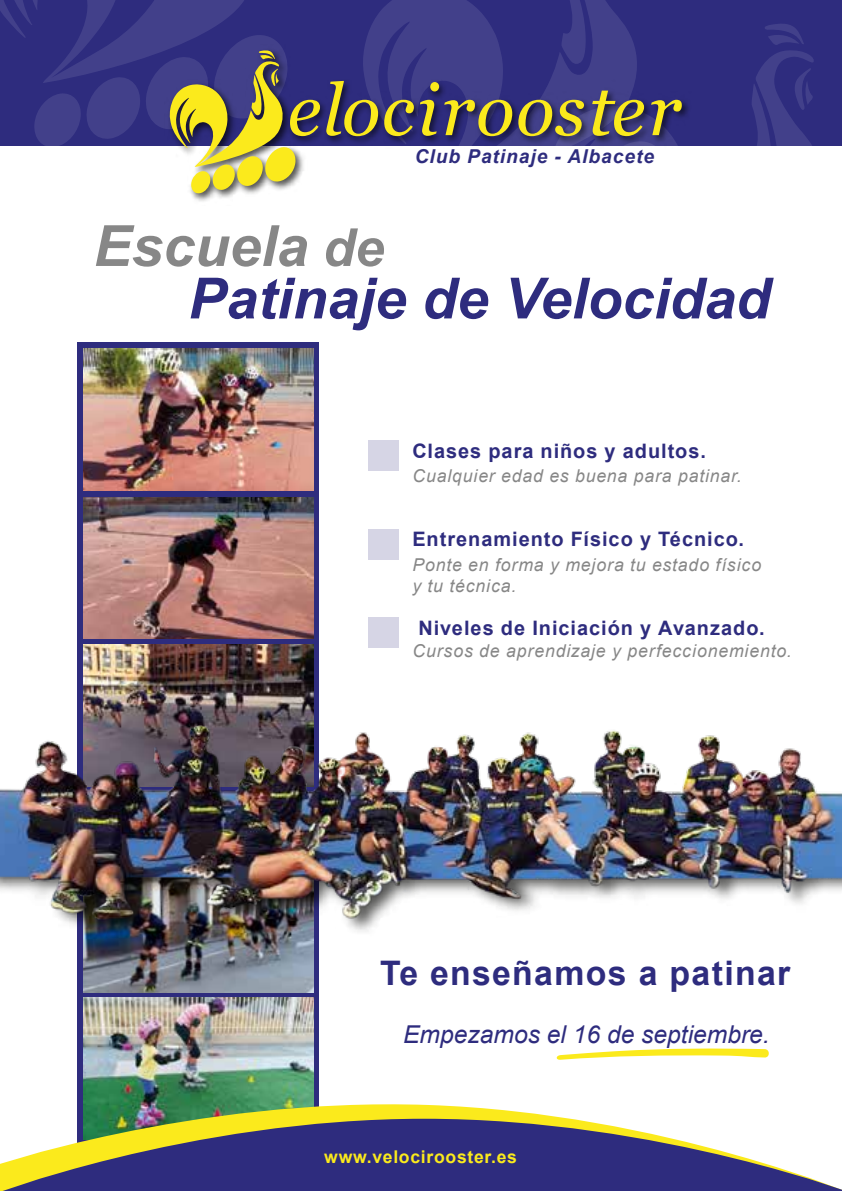
<style>
.page{position:relative;width:842px;height:1191px;background:#fff}
.page>*{position:absolute;margin:0;border:0;box-sizing:border-box;transform-origin:0 0}
.t1{font:italic 71.8px "Georgia";letter-spacing:.02em;color:#fbea1c}
.t2{font:italic 700 56.8px/52.4px "Arial";color:#2e2c7e}
.t3{font:700 33.8px "Arial";letter-spacing:.04em;color:#2e2c7e}
.t4{font:italic 24.6px "Arial";color:#2e2c7e}
.t5{font:700 20px "Arial";letter-spacing:.05em;color:#2e2c7e}
.t6{font:italic 700 19.2px "Arial";letter-spacing:.05em;color:#2e2c7e}
.t7{font:italic 17.8px/21.2px "Arial";letter-spacing:.045em;color:#878787}
.t8{font:700 17.6px "Arial";letter-spacing:.04em;color:#fbea1c}
.s1{color:#878787}
.s2{font-size:52.4px;color:#878787}
</style>
<div class="page">
<div style="left:0;top:0;width:842px;height:145px;background:#2e2c7e"></div>
<svg style="left:78px;top:342px;width:241px;height:754px;background:#403b80"></svg>
<img style="left:84px;top:645px;width:229px;height:49px">
<img style="left:84px;top:997px;width:229px;height:99px">
<img style="left:84px;top:497px;width:229px;height:142px">
<img style="left:84px;top:948px;width:229px;height:44px">
<svg style="left:556px;top:1048px;width:213px;height:12px"></svg>
<svg style="left:363px;top:0;width:140px;height:69px;fill:#42408a"></svg>
<svg style="left:555px;top:0;width:282px;height:146px"></svg>
<img style="left:191px;top:169px;width:113px;height:32px">
<svg style="left:0;top:0;width:296px;height:194px"></svg>
<img style="left:282px;top:69px;width:412px;height:100px">
<svg style="left:77px;top:1096px;width:488px;height:22px"></svg>
<svg style="left:0;top:1118px;width:842px;height:73px;fill:#2e2c7e"></svg>
<div style="left:369px;top:440px;width:30px;height:30px;background:#d6d5e5"></div>
<div style="left:369px;top:529px;width:30px;height:30px;background:#d6d5e5"></div>
<div style="left:369px;top:617px;width:30px;height:30px;background:#d6d5e5"></div>
<img style="left:0;top:694px;width:842px;height:254px">
<img style="left:84px;top:348px;width:229px;height:142px">
<h1 class="t1" style="left:288px;top:58px;width:395px">elocirooster</h1>
<p class="t6" style="left:415px;top:144px;width:241px">Club Patinaje - Albacete</p>
<h2 class="t2" style="left:188px;top:222px;width:584px;text-indent:-95px"><span class="s1">Escuela</span> <span class="s2">de<br></span>Patinaje de Velocidad</h2>
<p class="t5" style="left:412px;top:437px;width:295px">Clases para niños y adultos.</p>
<p class="t7" style="left:412px;top:466px;width:331px">Cualquier edad es buena para patinar.</p>
<p class="t5" style="left:412px;top:526px;width:333px">Entrenamiento Físico y Técnico.</p>
<p class="t7" style="left:412px;top:554px;width:350px">Ponte en forma y mejora tu estado físico y tu técnica.</p>
<p class="t5" style="left:418px;top:614px;width:348px">Niveles de Iniciación y Avanzado.</p>
<p class="t7" style="left:412px;top:640px;width:381px">Cursos de aprendizaje y perfeccionemiento.</p>
<h3 class="t3" style="left:380px;top:951px;width:412px">Te enseñamos a patinar</h3>
<h3 class="t4" style="left:403px;top:1018px;width:368px">Empezamos el 16 de septiembre.</h3>
<p class="t8" style="left:324px;top:1145px;width:194px">www.velocirooster.es</p>
</div>
